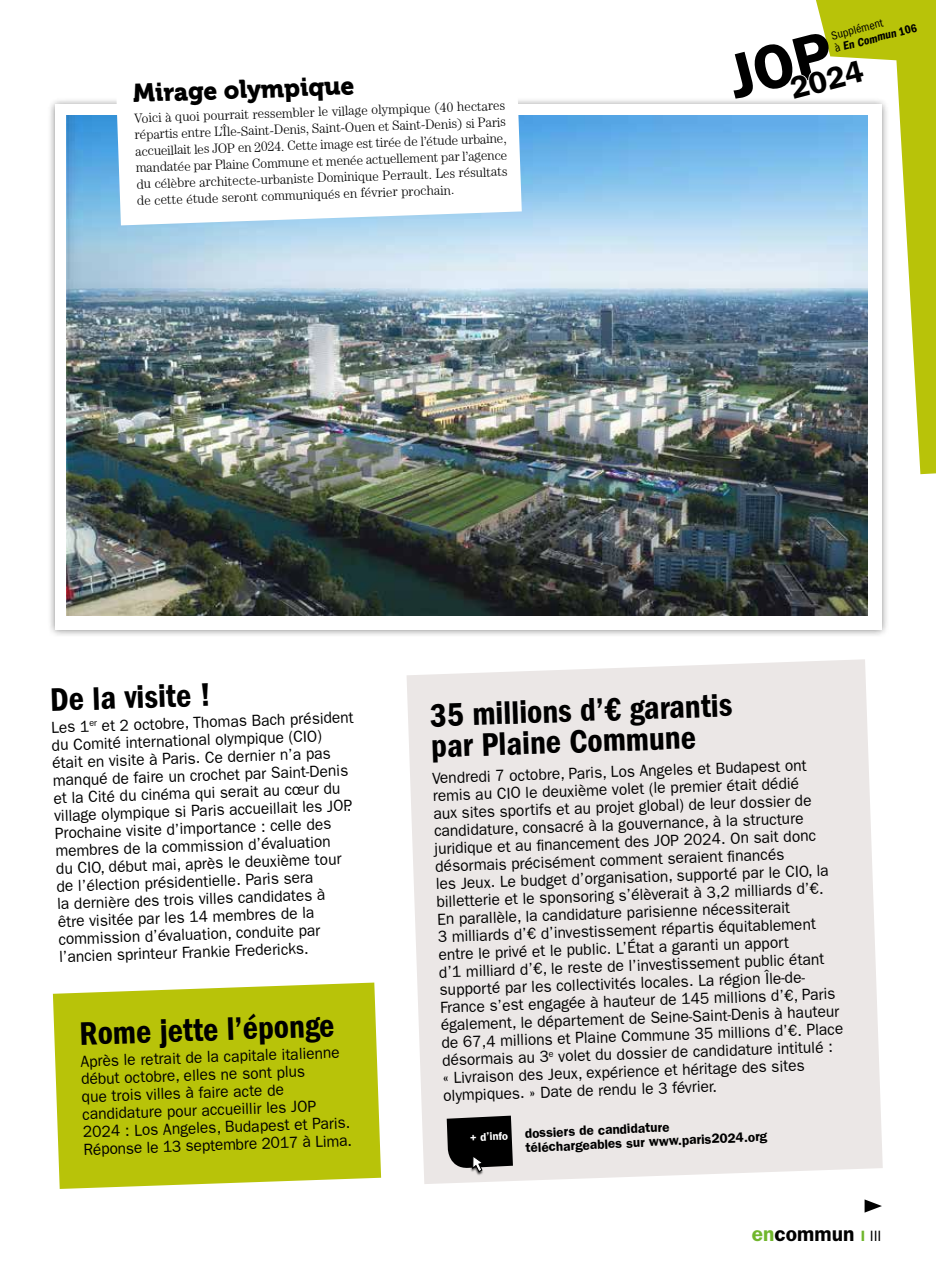
<style>
.page{position:relative;width:936px;height:1276px;background:#fff}
.page>*{position:absolute;margin:0;border:0;box-sizing:border-box;transform-origin:0 0}
.t1{font:33.75px/30.9px "ITC Franklin Gothic Std Dm Cd";color:#000}
.t2{font:600 31.05px "ITC Franklin Gothic Std";color:#000}
.t3{font:25.5px "Museo 900";color:#000;scale:.96 1}
.t4{font:600 21px "ITC Franklin Gothic Std";color:#000}
.t5{font:16.2px/17.7px "ITC Franklin Gothic Std";color:#000;scale:.96 1}
.t6{font:300 13.5px/16.5px "Century";color:#000;text-align:justify}
.t7{font:600 13.5px/14.4px "ITC Franklin Gothic Std";color:#000}
.t8{font:12px "ITC Franklin Gothic Std Dm Cd";color:#000}
.t9{font:condensed 12px "ITC Franklin Gothic Std";color:#000}
.t10{font:600 11.25px "ITC Franklin Gothic Std";color:#fff}
.s1{font-family:"ITC Franklin Gothic Std";font-stretch:condensed}
.s2{color:#70b62c}
.s3{font-size:15px;color:#70b62c}
.s4{font-weight:400;font-size:15px}
</style>
<div class="page">
<svg style="left:816px;top:0;width:119px;height:474px;fill:#b8c309"></svg>
<svg style="left:864px;top:1199px;width:17px;height:13px"></svg>
<svg style="left:816px;top:59px;width:50px;height:38px"></svg>
<div style="left:47px;top:97px;width:842px;height:541px;background:#000;opacity:.5"></div>
<div style="left:55px;top:105px;width:826px;height:525px;background:#fff"></div>
<img style="left:66px;top:116px;width:801px;height:499px">
<svg style="left:53px;top:982px;width:328px;height:207px;background:#bdc71b"></svg>
<div style="left:406px;top:659px;width:476px;height:525px;background:#ebe7e6"></div>
<div style="left:470px;top:1156px;width:15px;height:20px;background:#000;opacity:.75"></div>
<svg style="left:446px;top:1115px;width:67px;height:57px;background:#2a2a2a"></svg>
<svg style="left:115px;top:97px;width:406px;height:128px"></svg>
<h3 class="t3" style="left:133px;top:79px;width:232px;rotate:-2deg">Mirage olympique</h3>
<p class="t6" style="left:134px;top:110px;width:373px;rotate:-2deg">Voici à quoi pourrait ressembler le village olympique (40 hectares répartis entre L’Île-Saint-Denis, Saint-Ouen et Saint-Denis) si Paris accueillait les JOP en 2024. Cette image est tirée de l’étude urbaine, mandatée par Plaine Commune et menée actuellement par l’agence du célèbre architecte-urbaniste Dominique Perrault. Les résultats de cette étude seront communiqués en février prochain.</p>
<p class="t9" style="left:829px;top:29px;width:55px;rotate:-14deg">Supplément</p>
<p class="t8" style="left:832px;top:41px;width:86px;rotate:-14deg"><span class="s1">à</span> En Commun 106</p>
<h2 class="t2" style="left:731px;top:85px;width:133px;rotate:-14deg"><sup>JOP</sup>2024</h2>
<h1 class="t1" style="left:50px;top:684px;width:162px;rotate:-2deg">De la visite !</h1>
<p class="t5" style="left:51px;top:719px;width:317px;rotate:-2deg">Les 1<sup>er</sup> et 2 octobre, Thomas Bach président du Comité international olympique (CIO) était en visite à Paris. Ce dernier n’a pas manqué de faire un crochet par Saint-Denis et la Cité du cinéma qui serait au cœur du village olympique si Paris accueillait les JOP.<br>Prochaine visite d’importance : celle des membres de la commission d’évaluation<br>du CIO, début mai, après le deuxième tour de l’élection présidentielle. Paris sera<br>la dernière des trois villes candidates à<br>être visitée par les 14 membres de la commission d’évaluation, conduite par l’ancien sprinteur Frankie Fredericks.</p>
<h1 class="t1" style="left:79px;top:1018px;width:256px;rotate:-2deg">Rome jette l’éponge</h1>
<p class="t5" style="left:80px;top:1052px;width:281px;rotate:-2deg">Après le retrait de la capitale italienne début octobre, elles ne sont plus<br>que trois villes à faire acte de candidature pour accueillir les JOP 2024 : Los Angeles, Budapest et Paris.<br>Réponse le 13 septembre 2017 à Lima.</p>
<h1 class="t1" style="left:429px;top:700px;width:304px;rotate:-2deg">35 millions d’€ garantis par Plaine Commune</h1>
<p class="t5" style="left:432px;top:769px;width:420px;rotate:-2deg">Vendredi 7 octobre, Paris, Los Angeles et Budapest ont remis au CIO le deuxième volet (le premier était dédié<br>aux sites sportifs et au projet global) de leur dossier de candidature, consacré à la gouvernance, à la structure juridique et au fi nancement des JOP 2024. On sait donc désormais précisément comment seraient fi nancés<br>les Jeux. Le budget d’organisation, supporté par le CIO, la billetterie et le sponsoring s’élèverait à 3,2 milliards d’€.<br>En parallèle, la candidature parisienne nécessiterait<br>3 milliards d’€ d’investissement répartis équitablement entre le privé et le public. L’État a garanti un apport<br>d’1 milliard d’€, le reste de l’investissement public étant supporté par les collectivités locales. La région Île-de-France s’est engagée à hauteur de 145 millions d’€, Paris également, le département de Seine-Saint-Denis à hauteur de 67,4 millions et Plaine Commune 35 millions d’€. Place désormais au 3<sup>e</sup> volet du dossier de candidature intitulé :<br>« Livraison des Jeux, expérience et héritage des sites olympiques. » Date de rendu le 3 février.</p>
<p class="t10" style="left:469px;top:1130px;width:39px;rotate:-3deg">+ d’info</p>
<p class="t7" style="left:524px;top:1126px;width:243px;rotate:-3deg">dossiers de candidature téléchargeables sur www.paris2024.org</p>
<p class="t4" style="left:751px;top:1221px;width:131px"><span class="s2">en</span>commun <span class="s3">I</span> <span class="s4">III</span></p>
</div>
